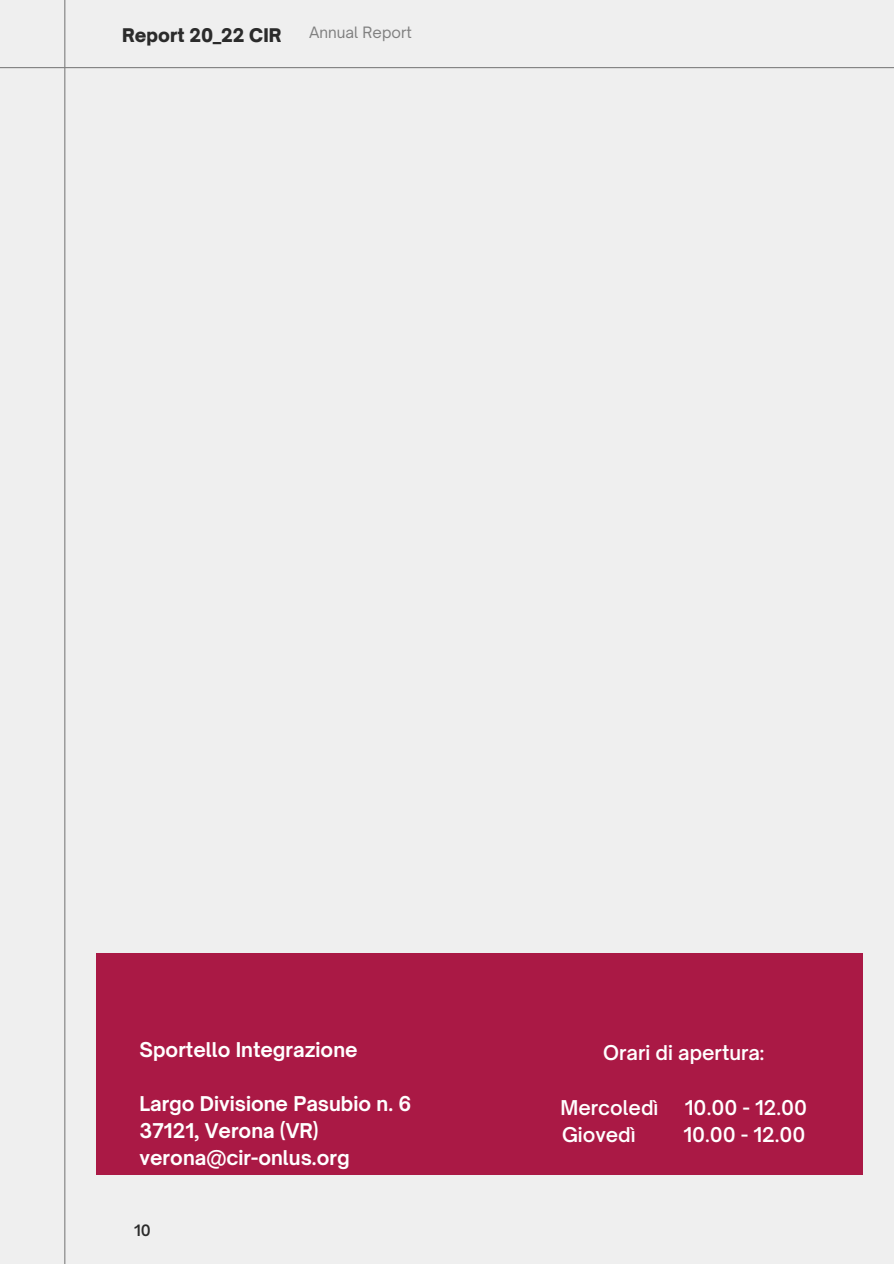
<style>
.page{position:relative;width:894px;height:1264px;background:#fff}
.page>*{position:absolute;margin:0;border:0;box-sizing:border-box;transform-origin:0 0}
.t1{font:700 19.5px "Open Sauce One";color:#fff}
.t2{font:600 19.5px "Open Sauce One";color:#fff}
.t3{font:900 18px "Open Sauce One";color:#2b2b2b}
.t4{font:15px "Open Sauce One";color:#808080}
.t5{font:600 15px "Open Sauce One";color:#2b2b2b}
</style>
<div class="page">
<div style="left:0;top:0;width:893px;height:1263px;background:#efefef"></div>
<hr style="left:64px;top:0;width:1px;height:1263px;background:#808080">
<hr style="left:0;top:67px;width:893px;height:1px;background:#808080">
<div style="left:96px;top:953px;width:766px;height:222px;background:#aa1945"></div>
<p class="t3" style="left:122px;top:24px;width:161px">Report 20_22 CIR</p>
<p class="t4" style="left:309px;top:23px;width:104px">Annual Report</p>
<p class="t1" style="left:139px;top:1037px;width:219px">Sportello Integrazione</p>
<p class="t1" style="left:139px;top:1091px;width:273px">Largo Divisione Pasubio n. 6</p>
<p class="t1" style="left:139px;top:1118px;width:181px">37121, Verona (VR)</p>
<p class="t1" style="left:139px;top:1145px;width:211px">verona@cir-onlus.org</p>
<p class="t5" style="left:134px;top:1220px;width:18px">10</p>
<p class="t2" style="left:603px;top:1040px;width:163px">Orari di apertura:</p>
<p class="t2" style="left:560px;top:1094px;width:99px">Mercoledì</p>
<p class="t2" style="left:684px;top:1094px;width:124px">10.00 - 12.00</p>
<p class="t2" style="left:562px;top:1121px;width:75px">Giovedì</p>
<p class="t2" style="left:683px;top:1121px;width:124px">10.00 - 12.00</p>
</div>
